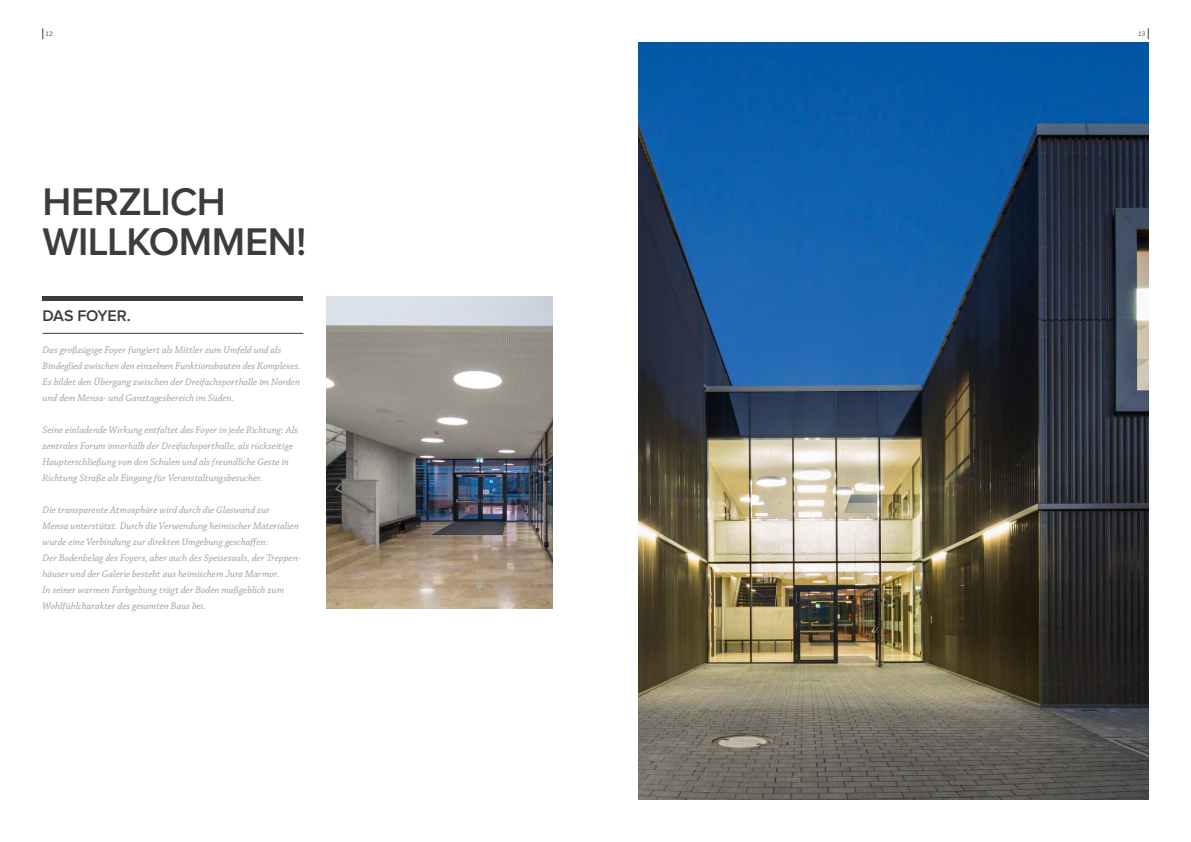
<style>
.page{position:relative;width:1191px;height:842px;background:#fff}
.page>*{position:absolute;margin:0;border:0;box-sizing:border-box;transform-origin:0 0}
.t1{font:600 40px/40px "Proxima Nova A";letter-spacing:-.015em;color:#3c3c3b}
.t2{font:600 16px "Proxima Nova A";letter-spacing:-.01em;color:#3c3c3b}
.t3{font:italic 10px/16px "Chaparral Pro";letter-spacing:.005em;color:#9d9d9c}
.t4{font:italic 7px "Chaparral Pro";color:#3c3c3b}
</style>
<div class="page">
<hr style="left:43px;top:296px;width:260px;height:4px;background:#3c3c3b">
<hr style="left:43px;top:333px;width:260px;height:1px;background:#3c3c3b">
<img style="left:638px;top:43px;width:510px;height:756px">
<img style="left:326px;top:296px;width:227px;height:313px">
<p class="t4" style="left:45px;top:30px;width:9px">12</p>
<p class="t4" style="left:1138px;top:30px;width:9px">13</p>
<h1 class="t1" style="left:43px;top:181px;width:265px">HERZLICH<br>WILLKOMMEN!</h1>
<h2 class="t2" style="left:43px;top:306px;width:90px">DAS FOYER.</h2>
<p class="t3" style="left:43px;top:342px;width:260px">Das großzügige Foyer fungiert als Mittler zum Umfeld und als Bindeglied zwischen den einzelnen Funktionsbauten des Komplexes.<br>Es bildet den Übergang zwischen der Dreifachsporthalle im Norden und dem Mensa- und Ganztagesbereich im Süden.</p>
<p class="t3" style="left:43px;top:422px;width:257px">Seine einladende Wirkung entfaltet das Foyer in jede Richtung: Als zentrales Forum innerhalb der Dreifachsporthalle, als rückseitige Haupterschließung von den Schulen und als freundliche Geste in Richtung Straße als Eingang für Veranstaltungsbesucher.</p>
<p class="t3" style="left:43px;top:502px;width:260px">Die transparente Atmosphäre wird durch die Glaswand zur<br>Mensa unterstützt. Durch die Verwendung heimischer Materialien wurde eine Verbindung zur direkten Umgebung geschaffen:<br>Der Bodenbelag des Foyers, aber auch des Speisesaals, der Treppen&shy;häuser und der Galerie besteht aus heimischem Jura Marmor.<br>In seiner warmen Farbgebung trägt der Boden maßgeblich zum Wohlfühlcharakter des gesamten Baus bei.</p>
</div>
